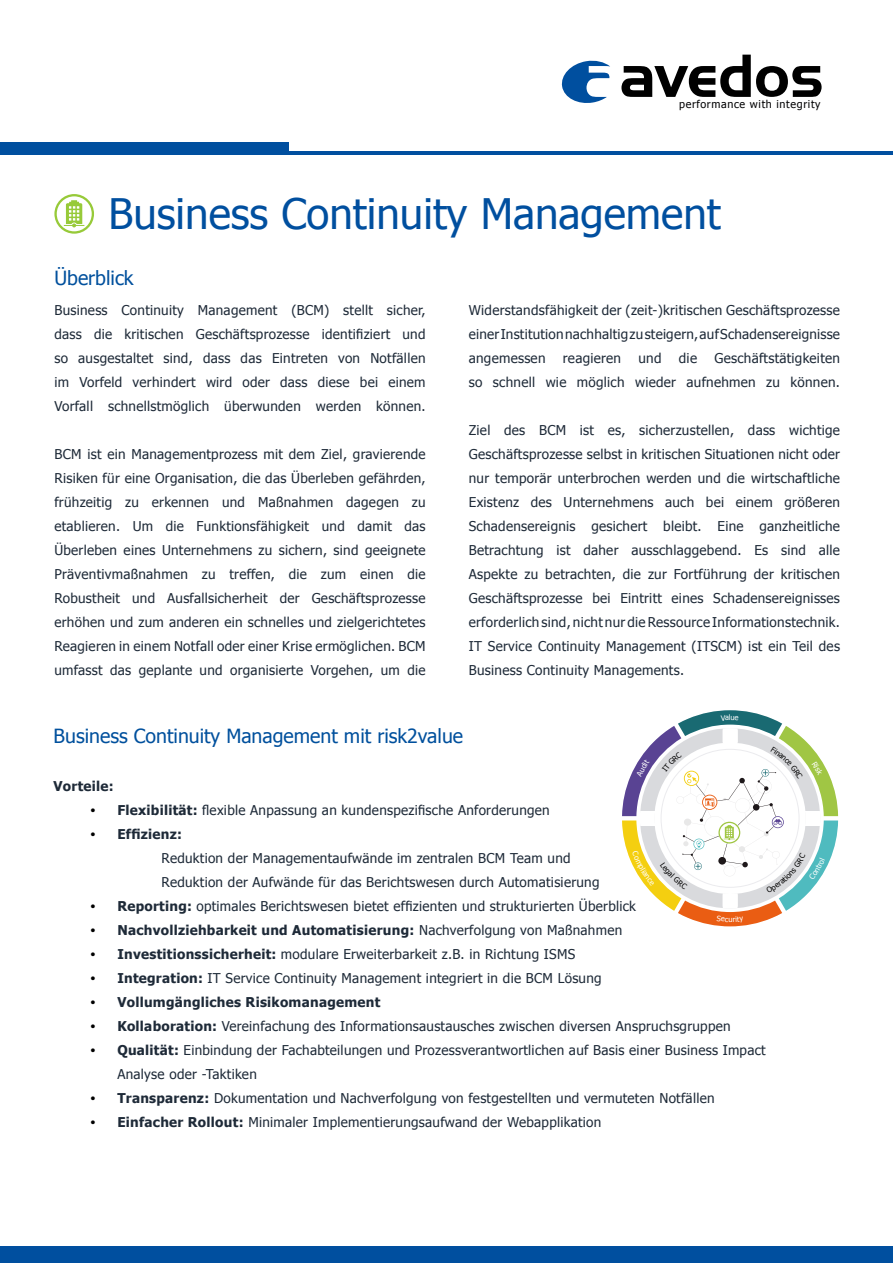
<style>
.page{position:relative;width:893px;height:1263px;background:#fff}
.page>*{position:absolute;margin:0;border:0;box-sizing:border-box;transform-origin:0 0}
.t1{font:42px "Tahoma";color:#004f9f}
.t2{font:19.5px "Tahoma";color:#00509d}
.t3{font:13.5px/24px "Tahoma";letter-spacing:.02em;color:#1e2a38;text-align:justify}
.t4{font:700 13.5px "Tahoma";letter-spacing:.02em;color:#1e2a38}
.t5{font:10.8px "Tahoma";letter-spacing:.06em;color:#020203}
.t6{font:7.5px "Tahoma";color:#fff}
.s1{font-family:"Myriad Pro";font-size:18px;color:#000}
.s2{font-weight:700}
.s3{font-family:"Myriad Pro";font-weight:400;font-size:18px;color:#000}
.s4{font-weight:400}
</style>
<div class="page">
<svg style="left:54px;top:194px;width:40px;height:40px"></svg>
<svg style="left:621px;top:55px;width:201px;height:42px"></svg>
<svg style="left:561px;top:60px;width:49px;height:43px"></svg>
<hr style="left:0;top:152px;width:893px;height:3px;background:#004f9f">
<div style="left:0;top:142px;width:288px;height:12px;background:#004f9f"></div>
<div style="left:0;top:1247px;width:893px;height:16px;background:#004f9f"></div>
<svg style="left:622px;top:710px;width:216px;height:216px"></svg>
<p class="t5" style="left:679px;top:97px;width:143px">performance with integrity</p>
<h1 class="t1" style="left:108px;top:186px;width:614px">Business Continuity Management</h1>
<h2 class="t2" style="left:54px;top:265px;width:81px">Überblick</h2>
<p class="t3" style="left:54px;top:298px;width:373px">Business Continuity Management (BCM) stellt sicher, dass die kritischen Geschäftsprozesse identifiziert und so ausgestaltet sind, dass das Eintreten von Notfällen im Vorfeld verhindert wird oder dass diese bei einem Vorfall schnellstmöglich überwunden werden können.</p>
<p class="t3" style="left:54px;top:442px;width:373px">BCM ist ein Managementprozess mit dem Ziel, gravierende Risiken für eine Organisation, die das Überleben gefährden, frühzeitig zu erkennen und Maßnahmen dagegen zu etablieren. Um die Funktionsfähigkeit und damit das Überleben eines Unternehmens zu sichern, sind geeignete Präventivmaßnahmen zu treffen, die zum einen die Robustheit und Ausfallsicherheit der Geschäftsprozesse erhöhen und zum anderen ein schnelles und zielgerichtetes Reagieren in einem Notfall oder einer Krise ermöglichen. BCM umfasst das geplante und organisierte Vorgehen, um die</p>
<p class="t3" style="left:469px;top:298px;width:373px">Widerstandsfähigkeit der (zeit-)kritischen Geschäftsprozesse einer Institution nachhaltig zu steigern, auf Schadensereignisse angemessen</p>
<p class="t3" style="left:469px;top:346px;width:373px;text-align:right">Geschäftstätigkeiten<br>so schnell wie möglich wieder aufnehmen zu können.</p>
<p class="t3" style="left:469px;top:418px;width:373px">Ziel des BCM ist es, sicherzustellen, dass wichtige Geschäftsprozesse selbst in kritischen Situationen nicht oder nur temporär unterbrochen werden und die wirtschaftliche Existenz des Unternehmens auch bei einem größeren Schadensereignis gesichert bleibt. Eine ganzheitliche Betrachtung ist daher ausschlaggebend. Es sind alle Aspekte zu betrachten, die zur Fortführung der kritischen Geschäftsprozesse bei Eintritt eines Schadensereignisses erforderlich sind, nicht nur die Ressource Informationstechnik.<br>IT Service Continuity Management (ITSCM) ist ein Teil des Business Continuity Managements.</p>
<p class="t3" style="left:563px;top:346px;width:60px">reagieren</p>
<p class="t3" style="left:638px;top:346px;width:25px">und</p>
<p class="t3" style="left:679px;top:346px;width:20px">die</p>
<p class="t6" style="left:729px;top:712px;width:3px">l</p>
<h2 class="t2" style="left:54px;top:723px;width:411px">Business Continuity Management mit risk2value</h2>
<p class="t4" style="left:54px;top:776px;width:62px">Vorteile:</p>
<p class="t3" style="left:90px;top:798px;width:461px"><span class="s1">•</span> <span class="s2">Flexibilität:</span> flexible Anpassung an kundenspezifische Anforderungen</p>
<p class="t3" style="left:162px;top:822px;width:439px;text-align:left;text-indent:-71px"><span class="s1">•</span> <span class="s2">Effizienz:<br></span>Reduktion der Managementaufwände im zentralen BCM Team und<br>Reduktion der Aufwände für das Berichtswesen durch Automatisierung</p>
<p class="t3" style="left:90px;top:894px;width:547px"><span class="s1">•</span> <span class="s2">Reporting:</span> optimales Berichtswesen bietet effizienten und strukturierten Überblick</p>
<p class="t4" style="left:90px;top:920px;width:533px"><span class="s3">•</span> Nachvollziehbarkeit und Automatisierung: <span class="s4">Nachverfolgung von Maßnahmen</span></p>
<p class="t3" style="left:90px;top:942px;width:486px"><span class="s1">•</span> <span class="s2">Investitionssicherheit:</span> modulare Erweiterbarkeit z.B. in Richtung ISMS</p>
<p class="t3" style="left:90px;top:966px;width:513px"><span class="s1">•</span> <span class="s2">Integration:</span> IT Service Continuity Management integriert in die BCM Lösung</p>
<p class="t4" style="left:90px;top:992px;width:292px"><span class="s3">•</span> Vollumgängliches Risikomanagement</p>
<p class="t3" style="left:90px;top:1014px;width:642px"><span class="s1">•</span> <span class="s2">Kollaboration:</span> Vereinfachung des Informationsaustausches zwischen diversen Anspruchsgruppen</p>
<p class="t3" style="left:117px;top:1038px;width:650px;text-indent:-27px"><span class="s1">•</span> <span class="s2">Qualität:</span> Einbindung der Fachabteilungen und Prozessverantwortlichen auf Basis einer Business Impact<br>Analyse oder -Taktiken</p>
<p class="t3" style="left:90px;top:1086px;width:626px"><span class="s1">•</span> <span class="s2">Transparenz:</span> Dokumentation und Nachverfolgung von festgestellten und vermuteten Notfällen</p>
<p class="t3" style="left:90px;top:1110px;width:513px"><span class="s1">•</span> <span class="s2">Einfacher Rollout:</span> Minimaler Implementierungsaufwand der Webapplikation</p>
<p class="t6" style="left:728px;top:914px;width:6px">u</p>
</div>
